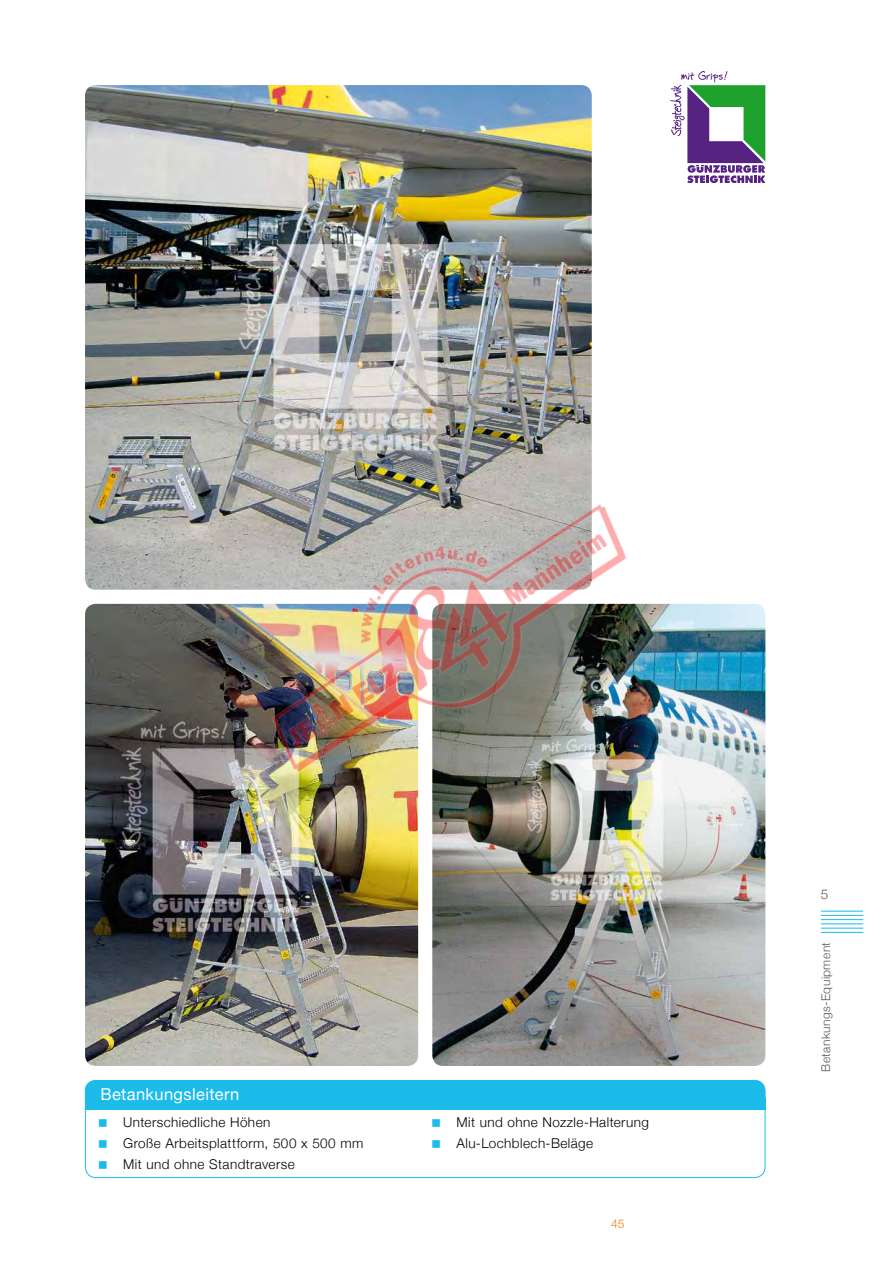
<style>
.page{position:relative;width:893px;height:1263px;background:#fff}
.page>*{position:absolute;margin:0;border:0;box-sizing:border-box;transform-origin:0 0}
.t1{font:16.5px "Helvetica Neue";color:#fff}
.t2{font:300 13.5px/20.7px "Helvetica Neue";letter-spacing:.03em;color:#000}
.t3{font:300 13.5px "Helvetica Neue";color:#58585a}
.t4{font:300 12px "Helvetica Neue";letter-spacing:.035em;color:#58585a}
.t5{font:300 12px "Helvetica Neue";color:#ee7f00}
</style>
<div class="page">
<div style="left:85px;top:1080px;width:680px;height:98px;border:1px solid #1bbbea;border-radius:11px"></div>
<div style="left:85px;top:1080px;width:680px;height:27px;background:#1bbbea;border-radius:11px"></div>
<div style="left:85px;top:1099px;width:680px;height:11px;background:#1bbbea"></div>
<img style="left:85px;top:85px;width:507px;height:505px">
<img style="left:432px;top:604px;width:333px;height:462px">
<img style="left:85px;top:604px;width:333px;height:462px">
<svg style="left:670px;top:71px;width:95px;height:112px"></svg>
<hr style="left:821px;top:911px;width:42px;height:1px;background:#1bbbea">
<hr style="left:821px;top:915px;width:42px;height:1px;background:#1bbbea">
<hr style="left:821px;top:919px;width:42px;height:1px;background:#1bbbea">
<hr style="left:821px;top:923px;width:42px;height:1px;background:#1bbbea">
<hr style="left:821px;top:928px;width:42px;height:1px;background:#1bbbea">
<hr style="left:821px;top:932px;width:42px;height:1px;background:#1bbbea">
<img style="left:223px;top:444px;width:447px;height:375px">
<p class="t1" style="left:100px;top:1084px;width:140px">Betankungsleitern</p>
<p class="t2" style="left:123px;top:1112px;width:242px">Unterschiedliche Höhen<br>Große Arbeitsplattform, 500 x 500 mm<br>Mit und ohne Standtraverse</p>
<p class="t2" style="left:456px;top:1112px;width:194px">Mit und ohne Nozzle-Halterung<br>Alu-Lochblech-Beläge</p>
<p class="t5" style="left:611px;top:1216px;width:15px">45</p>
<p class="t3" style="left:821px;top:886px;width:9px">5</p>
<p class="t4" style="left:819px;top:1072px;width:131px;rotate:-90deg">Betankungs-Equipment</p>
</div>
